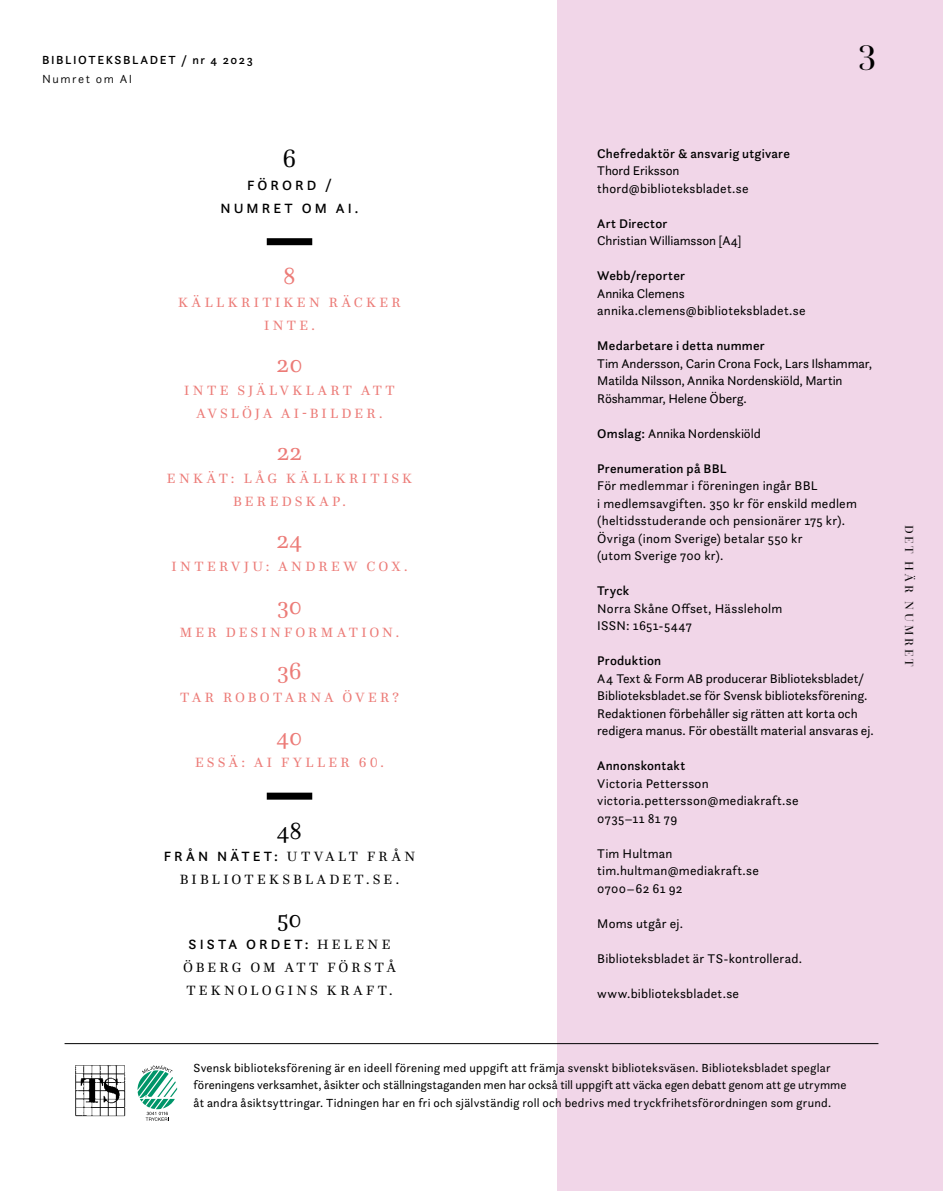
<style>
.page{position:relative;width:943px;height:1191px;background:#fff}
.page>*{position:absolute;margin:0;border:0;box-sizing:border-box;transform-origin:0 0}
.t1{font:38.5px "Questa Grande";color:#000}
.t2{font:26.25px "Questa";color:#000}
.t3{font:24.5px "Questa";color:#ec7b77}
.t4{font:24.5px "Questa";color:#000}
.t5{font:14px/22.8px "Questa";letter-spacing:.24em;color:#ec7b77;text-align:center}
.t6{font:500 14px/22.8px "Questa Sans";letter-spacing:.22em;color:#000;text-align:center}
.t7{font:14px/22.8px "Questa";letter-spacing:.23em;color:#000}
.t8{font:14px "Questa";letter-spacing:.22em;color:#ec7b77}
.t9{font:13.12px/17.5px "Questa Sans";letter-spacing:.01em;color:#000}
.t10{font:13.12px/17.5px "Questa Sans";letter-spacing:-.01em;color:#000}
.t11{font:500 13.12px "Questa Sans";letter-spacing:.015em;color:#000}
.t12{font:12.25px/17.5px "Questa Sans";letter-spacing:.015em;color:#000}
.t13{font:500 12.25px "Questa Sans";letter-spacing:.13em;color:#000}
.t14{font:12.25px "Questa Grande";letter-spacing:.245em;color:#000}
.t15{font:300 12.25px "Questa Sans";letter-spacing:.125em;color:#000}
.s1{font-family:"Questa";font-weight:400}
.s2{font-weight:500}
</style>
<div class="page">
<div style="left:557px;top:0;width:386px;height:1191px;background:#f1d6e8"></div>
<svg style="left:137px;top:1065px;width:40px;height:55px"></svg>
<img style="left:75px;top:1065px;width:51px;height:51px">
<hr style="left:65px;top:1043px;width:813px;height:1px;background:#000">
<div style="left:267px;top:238px;width:45px;height:7px;background:#000"></div>
<div style="left:267px;top:792px;width:45px;height:7px;background:#000"></div>
<p class="t13" style="left:42px;top:52px;width:212px">BIBLIOTEKSBLADET / nr 4 2023</p>
<p class="t15" style="left:42px;top:71px;width:92px">Numret om AI</p>
<h2 class="t2" style="left:282px;top:142px;width:16px">6</h2>
<p class="t6" style="left:220px;top:174px;width:139px">FÖRORD /<br>NUMRET OM AI.</p>
<h3 class="t3" style="left:283px;top:261px;width:14px">8</h3>
<p class="t5" style="left:178px;top:291px;width:224px">KÄLLKRITIKEN RÄCKER<br>INTE.</p>
<h3 class="t3" style="left:276px;top:349px;width:28px">20</h3>
<p class="t5" style="left:184px;top:379px;width:212px">INTE SJÄLVKLART ATT<br>AVSLÖJA AI-BILDER.</p>
<h3 class="t3" style="left:277px;top:437px;width:27px">22</h3>
<p class="t5" style="left:167px;top:467px;width:246px">ENKÄT: LÅG KÄLLKRITISK<br>BEREDSKAP.</p>
<h3 class="t3" style="left:276px;top:525px;width:27px">24</h3>
<p class="t5" style="left:171px;top:555px;width:237px">INTERVJU: ANDREW COX.</p>
<h3 class="t3" style="left:277px;top:590px;width:26px">30</h3>
<p class="t8" style="left:180px;top:623px;width:221px">MER DESINFORMATION.</p>
<h3 class="t3" style="left:277px;top:656px;width:26px">36</h3>
<p class="t8" style="left:180px;top:688px;width:220px">TAR ROBOTARNA ÖVER?</p>
<h3 class="t3" style="left:277px;top:721px;width:27px">40</h3>
<p class="t5" style="left:195px;top:751px;width:190px">ESSÄ: AI FYLLER 60.</p>
<h3 class="t4" style="left:277px;top:815px;width:27px">48</h3>
<p class="t6" style="left:164px;top:845px;width:253px">FRÅN NÄTET: <span class="s1">UTVALT FRÅN</span></p>
<p class="t7" style="left:180px;top:868px;width:221px">BIBLIOTEKSBLADET.SE.</p>
<h3 class="t4" style="left:277px;top:903px;width:26px">50</h3>
<p class="t6" style="left:188px;top:933px;width:203px">SISTA ORDET: <span class="s1">HELENE</span></p>
<p class="t7" style="left:183px;top:956px;width:214px">ÖBERG OM ATT FÖRSTÅ<br>TEKNOLOGINS KRAFT.</p>
<h1 class="t1" style="left:858px;top:28px;width:20px">3</h1>
<p class="t11" style="left:597px;top:145px;width:194px">Chefredaktör &amp; ansvarig utgivare</p>
<p class="t9" style="left:597px;top:161px;width:153px">Thord Eriksson thord@biblioteksbladet.se</p>
<p class="t11" style="left:597px;top:215px;width:72px">Art Director</p>
<p class="t10" style="left:597px;top:231px;width:146px">Christian Williamsson [A4]</p>
<p class="t11" style="left:597px;top:267px;width:89px">Webb/reporter</p>
<p class="t9" style="left:597px;top:284px;width:210px">Annika Clemens annika.clemens@biblioteksbladet.se</p>
<p class="t11" style="left:597px;top:337px;width:169px">Medarbetare i detta nummer</p>
<p class="t10" style="left:597px;top:354px;width:276px">Tim Andersson, Carin Crona Fock, Lars Ilshammar,<br>Matilda Nilsson, Annika Nordenskiöld, Martin<br>Röshammar, Helene Öberg.</p>
<p class="t10" style="left:597px;top:424px;width:165px"><span class="s2">Omslag:</span> Annika Nordenskiöld</p>
<p class="t11" style="left:597px;top:460px;width:131px">Prenumeration på BBL</p>
<p class="t9" style="left:597px;top:476px;width:261px">För medlemmar i föreningen ingår BBL<br>i medlemsavgiften. 350 kr för enskild medlem (heltidsstuderande och pensionärer 175 kr).<br>Övriga (inom Sverige) betalar 550 kr<br>(utom Sverige 700 kr).</p>
<p class="t11" style="left:597px;top:582px;width:34px">Tryck</p>
<p class="t9" style="left:597px;top:599px;width:186px">Norra Skåne Offset, Hässleholm<br>ISSN: 1651-5447</p>
<p class="t11" style="left:597px;top:652px;width:66px">Produktion</p>
<p class="t9" style="left:597px;top:669px;width:278px">A4 Text &amp; Form AB producerar Biblioteksbladet/ Biblioteksbladet.se för Svensk biblioteksförening.<br>Redaktionen förbehåller sig rätten att korta och redigera manus. För obeställt material ansvaras ej.</p>
<p class="t11" style="left:597px;top:757px;width:90px">Annonskontakt</p>
<p class="t9" style="left:597px;top:774px;width:203px">Victoria Pettersson victoria.pettersson@mediakraft.se<br>0735–11 81 79</p>
<p class="t9" style="left:597px;top:844px;width:163px">Tim Hultman tim.hultman@mediakraft.se<br>0700–62 61 92</p>
<p class="t9" style="left:597px;top:914px;width:87px">Moms utgår ej.</p>
<p class="t9" style="left:597px;top:949px;width:206px">Biblioteksbladet är TS-kontrollerad.</p>
<p class="t9" style="left:597px;top:984px;width:143px">www.biblioteksbladet.se</p>
<p class="t12" style="left:193px;top:1058px;width:654px">Svensk biblioteksförening är en ideell förening med uppgift att främja svenskt biblioteksväsen. Biblioteksbladet speglar föreningens verksamhet, åsikter och ställningstaganden men har också till uppgift att väcka egen debatt genom att ge utrymme åt andra åsiktsyttringar. Tidningen har en fri och självständig roll och bedrivs med tryckfrihetsförordningen som grund.</p>
<p class="t14" style="left:916px;top:524px;width:143px;rotate:90deg">DET HÄR NUMRET</p>
</div>
